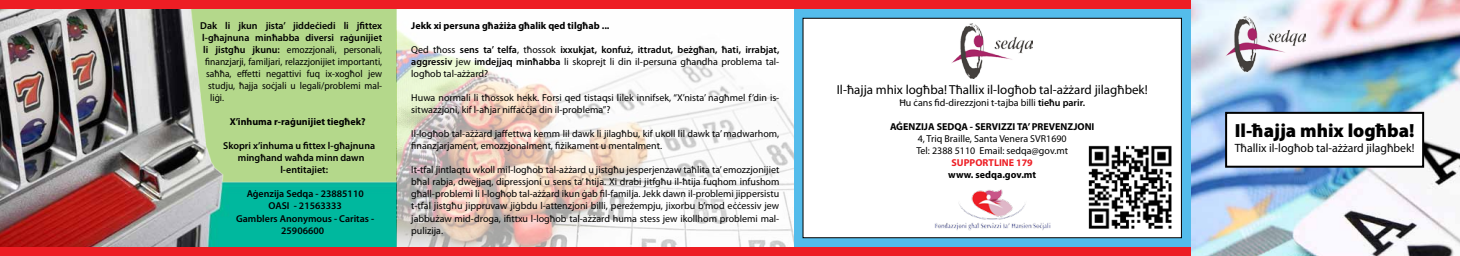
<style>
.page{position:relative;width:1460px;height:256px;background:#fff}
.page>*{position:absolute;margin:0;border:0;box-sizing:border-box;transform-origin:0 0}
.t1{font:900 19px "Myriad Pro";color:#000}
.t2{font:13px "Myriad Pro";color:#000}
.t3{font:12px "Myriad Pro";color:#000}
.t4{font:10px/12px "Myriad Pro";color:#000}
.t5{font:600 10px/12px "Myriad Pro";color:#000;text-align:justify}
.t6{font:10px "Myriad Pro";color:#000;scale:.95 1}
.t7{font:700 10px "Myriad Pro";color:#000}
.t8{font:700 10px "Myriad Pro";color:#ed1d24}
.s1{font-weight:600}
.s2{font-weight:400}
</style>
<div class="page">
<img style="left:0;top:9px;width:397px;height:238px">
<img style="left:397px;top:30px;width:397px;height:217px">
<img style="left:1191px;top:0;width:269px;height:255px">
<div style="left:1226px;top:112px;width:197px;height:54px;background:#fff"></div>
<div style="left:1225px;top:111px;width:199px;height:56px;border:2px solid #000"></div>
<div style="left:794px;top:0;width:397px;height:255px;background:#54bceb"></div>
<div style="left:0;top:0;width:1191px;height:9px;background:#ed1d24"></div>
<div style="left:0;top:247px;width:1191px;height:8px;background:#ed1d24"></div>
<div style="left:1212px;top:4px;width:106px;height:80px;background:#fff;opacity:.75"></div>
<img style="left:1225px;top:17px;width:80px;height:54px">
<div style="left:803px;top:18px;width:378px;height:219px;background:#fff"></div>
<div style="left:802px;top:18px;width:380px;height:219px;border:1px solid #000"></div>
<img style="left:952px;top:23px;width:81px;height:55px">
<img style="left:1088px;top:145px;width:84px;height:84px">
<img style="left:934px;top:189px;width:116px;height:41px">
<p class="t5" style="left:200px;top:19px;width:183px">Dak li jkun jista’ jiddeċiedi li jfittex</p>
<p class="t5" style="left:202px;top:31px;width:182px">l-għajnuna minħabba diversi raġunijiet</p>
<p class="t6" style="left:203px;top:43px;width:190px"><span class="s1">li jistgħu jkunu:</span> emozzjonali, personali,</p>
<p class="t6" style="left:205px;top:55px;width:188px">finanzjarji, familjari, relazzjonijiet importanti,</p>
<p class="t6" style="left:206px;top:67px;width:187px">saħħa, effetti negattivi fuq ix-xogħol jew</p>
<p class="t6" style="left:208px;top:79px;width:185px">studju, ħajja soċjali u legali/problemi mal-</p>
<p class="t6" style="left:210px;top:91px;width:16px">liġi.</p>
<p class="t7" style="left:230px;top:115px;width:137px">X’inhuma r-raġunijiet tiegħek?</p>
<p class="t5" style="left:223px;top:139px;width:153px">Skopri x’inhuma u fittex l-għajnuna</p>
<p class="t5" style="left:238px;top:151px;width:128px">mingħand waħda minn dawn</p>
<p class="t5" style="left:280px;top:163px;width:49px">l-entitajiet:</p>
<p class="t5" style="left:236px;top:187px;width:140px;text-align:center">Aġenzija Sedqa - 23885110<br>OASI - 21563333<br>Gamblers Anonymous - Caritas -<br>25906600</p>
<p class="t7" style="left:411px;top:19px;width:200px">Jekk xi persuna għażiża għalik qed tilgħab ...</p>
<p class="t5" style="left:411px;top:43px;width:370px"><span class="s2">Qed tħoss</span> sens ta’ telfa<span class="s2">, tħossok</span> ixxukjat, konfuż, ittradut, beżgħan, ħati, irrabjat, aggressiv <span class="s2">jew</span> imdejjaq minħabba <span class="s2">li skoprejt li din il-persuna għandha problema tal&shy;logħob tal-ażżard?</span></p>
<p class="t4" style="left:411px;top:91px;width:370px">Huwa normali li tħossok hekk. Forsi qed tistaqsi lilek innifsek, “X’nista’ nagħmel f’din is&shy;sitwazzjoni, kif l-aħjar niffaċċja din il-problema”?</p>
<p class="t4" style="left:411px;top:127px;width:369px">Il-logħob tal-ażżard jaffettwa kemm lil dawk li jilagħbu, kif ukoll lil dawk ta’ madwarhom, finanzjarjament, emozzjonalment, fiżikament u mentalment.</p>
<p class="t4" style="left:411px;top:163px;width:370px;text-align:justify">It-tfal jintlaqtu wkoll mil-logħob tal-ażżard u jistgħu jesperjenzaw taħlita ta’ emozzjonijiet bħal rabja, dwejjaq, dipressjoni u sens ta’ ħtija. Xi drabi jitfgħu il-ħtija fuqhom infushom għall-problemi li l-logħob tal-ażżard ikun ġab fil-familja. Jekk dawn il-problemi jippersistu t-tfal jistgħu jippruvaw jiġbdu l-attenzjoni billi, pereżempju, jixorbu b’mod eċċessiv jew jabbużaw mid-droga, ifittxu l-logħob tal-ażżard huma stess jew ikollhom problemi mal&shy;pulizija.</p>
<h2 class="t2" style="left:837px;top:81px;width:312px">Il-ħajja mhix logħba! Tħallix il-logħob tal-ażżard jilagħbek!</h2>
<p class="t4" style="left:899px;top:96px;width:187px">Ħu ċans fid-direzzjoni t-tajba billi <span class="s1">tieħu parir.</span></p>
<p class="t7" style="left:890px;top:120px;width:206px">AĠENZIJA SEDQA - SERVIZZI TA’ PREVENZJONI</p>
<p class="t4" style="left:916px;top:132px;width:153px">4, Triq Braille, Santa Venera SVR1690<br>Tel: 2388 5110 Email: sedqa@gov.mt</p>
<p class="t8" style="left:951px;top:156px;width:83px">SUPPORTLINE 179</p>
<p class="t7" style="left:948px;top:168px;width:89px">www. sedqa.gov.mt</p>
<h1 class="t1" style="left:1235px;top:117px;width:181px">Il-ħajja mhix logħba!</h1>
<p class="t3" style="left:1235px;top:140px;width:181px">Tħallix il-logħob tal-ażżard jilagħbek!</p>
</div>
